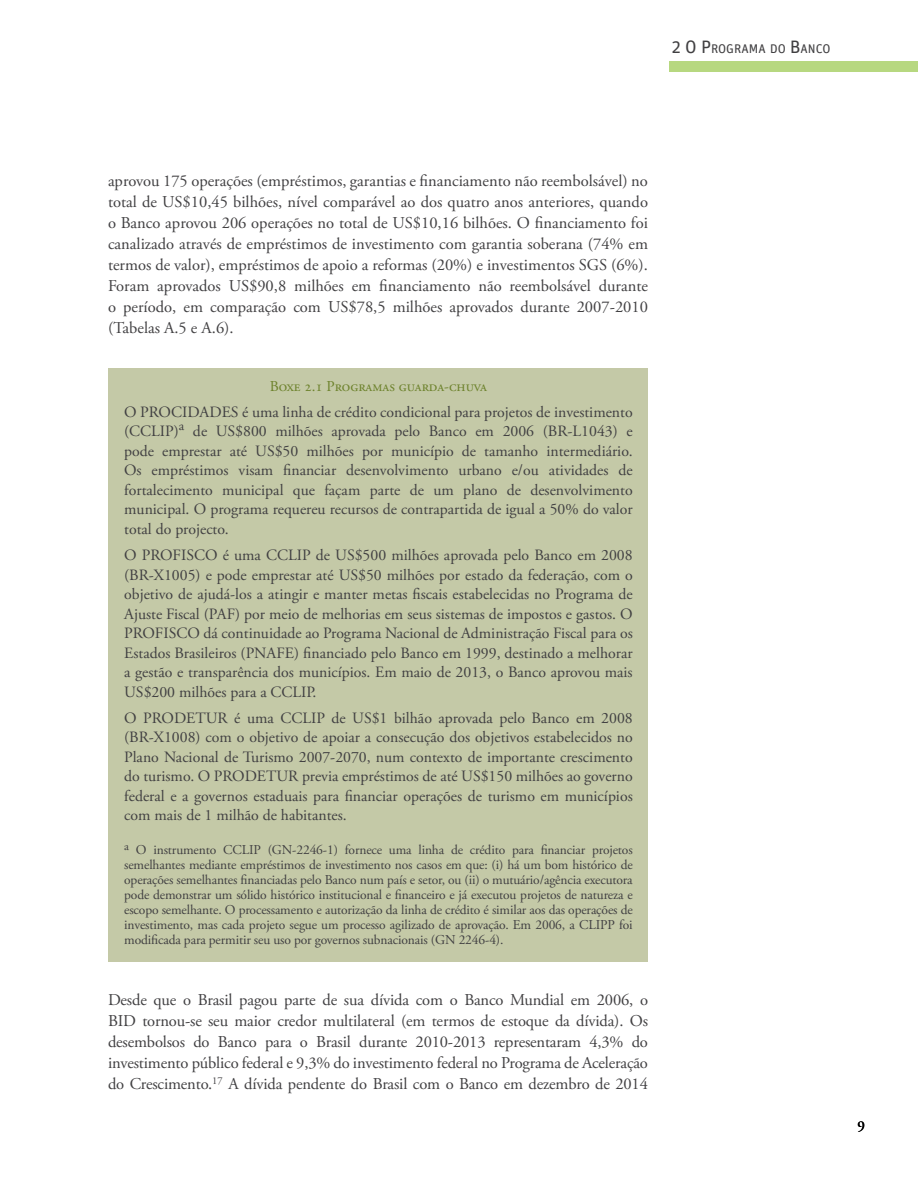
<style>
.page{position:relative;width:918px;height:1188px;background:#fff}
.page>*{position:absolute;margin:0;border:0;box-sizing:border-box;transform-origin:0 0}
.t1{font:16.5px/21px "Adobe Garamond Pro";letter-spacing:-.01em;color:#414042;text-align:justify}
.t2{font:15.75px/19.5px "Adobe Garamond Pro";color:#414042;text-align:justify}
.t3{font:15px "Adobe Garamond Pro";color:#6d822c}
.t4{font:15px "Adobe Garamond Pro";color:#000}
.t5{font:13.5px/15px "Adobe Garamond Pro";letter-spacing:-.01em;color:#414042;text-align:justify}
.t6{font:12.6px "Unit";color:#414042}
.s1{font-size:18px}
</style>
<div class="page">
<div style="left:669px;top:62px;width:249px;height:10px;background:#b7d880"></div>
<div style="left:108px;top:368px;width:540px;height:594px;background:#c4c9a7"></div>
<p class="t6" style="left:672px;top:41px;width:160px"><span class="s1">2 O P</span>ROGRAMA DO <span class="s1">B</span>ANCO</p>
<p class="t1" style="left:108px;top:171px;width:542px">aprovou 175 operações (empréstimos, garantias e financiamento não reembolsável) no total de US$10,45 bilhões, nível comparável ao dos quatro anos anteriores, quando o Banco aprovou 206 operações no total de US$10,16 bilhões. O financiamento foi canalizado através de empréstimos de investimento com garantia soberana (74% em termos de valor), empréstimos de apoio a reformas (20%) e investimentos SGS (6%).<br>Foram aprovados US$90,8 milhões em financiamento não reembolsável durante o período, em comparação com US$78,5 milhões aprovados durante 2007-2010 (Tabelas A.5 e A.6).</p>
<p class="t3" style="left:270px;top:377px;width:219px">Boxe 2.1 Programas guarda-chuva</p>
<p class="t2" style="left:124px;top:403px;width:510px">O PROCIDADES é uma linha de crédito condicional para projetos de investimento (CCLIP)<sup>a</sup> de US$800 milhões aprovada pelo Banco em 2006 (BR-L1043) e pode emprestar até US$50 milhões por município de tamanho intermediário.<br>Os empréstimos visam financiar desenvolvimento urbano e/ou atividades de fortalecimento municipal que façam parte de um plano de desenvolvimento municipal. O programa requereu recursos de contrapartida de igual a 50% do valor total do projecto.</p>
<p class="t2" style="left:124px;top:546px;width:510px">O PROFISCO é uma CCLIP de US$500 milhões aprovada pelo Banco em 2008 (BR-X1005) e pode emprestar até US$50 milhões por estado da federação, com o objetivo de ajudá-los a atingir e manter metas fiscais estabelecidas no Programa de Ajuste Fiscal (PAF) por meio de melhorias em seus sistemas de impostos e gastos. O PROFISCO dá continuidade ao Programa Nacional de Administração Fiscal para os Estados Brasileiros (PNAFE) financiado pelo Banco em 1999, destinado a melhorar a gestão e transparência dos municípios. Em maio de 2013, o Banco aprovou mais US$200 milhões para a CCLIP.</p>
<p class="t2" style="left:124px;top:709px;width:510px">O PRODETUR é uma CCLIP de US$1 bilhão aprovada pelo Banco em 2008 (BR-X1008) com o objetivo de apoiar a consecução dos objetivos estabelecidos no Plano Nacional de Turismo 2007-2070, num contexto de importante crescimento do turismo. O PRODETUR previa empréstimos de até US$150 milhões ao governo federal e a governos estaduais para financiar operações de turismo em municípios com mais de 1 milhão de habitantes.</p>
<p class="t5" style="left:124px;top:843px;width:510px"><sup>a</sup> O instrumento CCLIP (GN-2246-1) fornece uma linha de crédito para financiar projetos semelhantes mediante empréstimos de investimento nos casos em que: (i) há um bom histórico de operações semelhantes financiadas pelo Banco num país e setor, ou (ii) o mutuário/agência executora pode demonstrar um sólido histórico institucional e financeiro e já executou projetos de natureza e escopo semelhante. O processamento e autorização da linha de crédito é similar aos das operações de investimento, mas cada projeto segue um processo agilizado de aprovação. Em 2006, a CLIPP foi modificada para permitir seu uso por governos subnacionais (GN 2246-4).</p>
<p class="t1" style="left:108px;top:989px;width:542px">Desde que o Brasil pagou parte de sua dívida com o Banco Mundial em 2006, o BID tornou-se seu maior credor multilateral (em termos de estoque da dívida). Os desembolsos do Banco para o Brasil durante 2010-2013 representaram 4,3% do investimento público federal e 9,3% do investimento federal no Programa de Aceleração do Crescimento.<sup>17</sup> A dívida pendente do Brasil com o Banco em dezembro de 2014</p>
<p class="t4" style="left:858px;top:1118px;width:9px">9</p>
</div>
